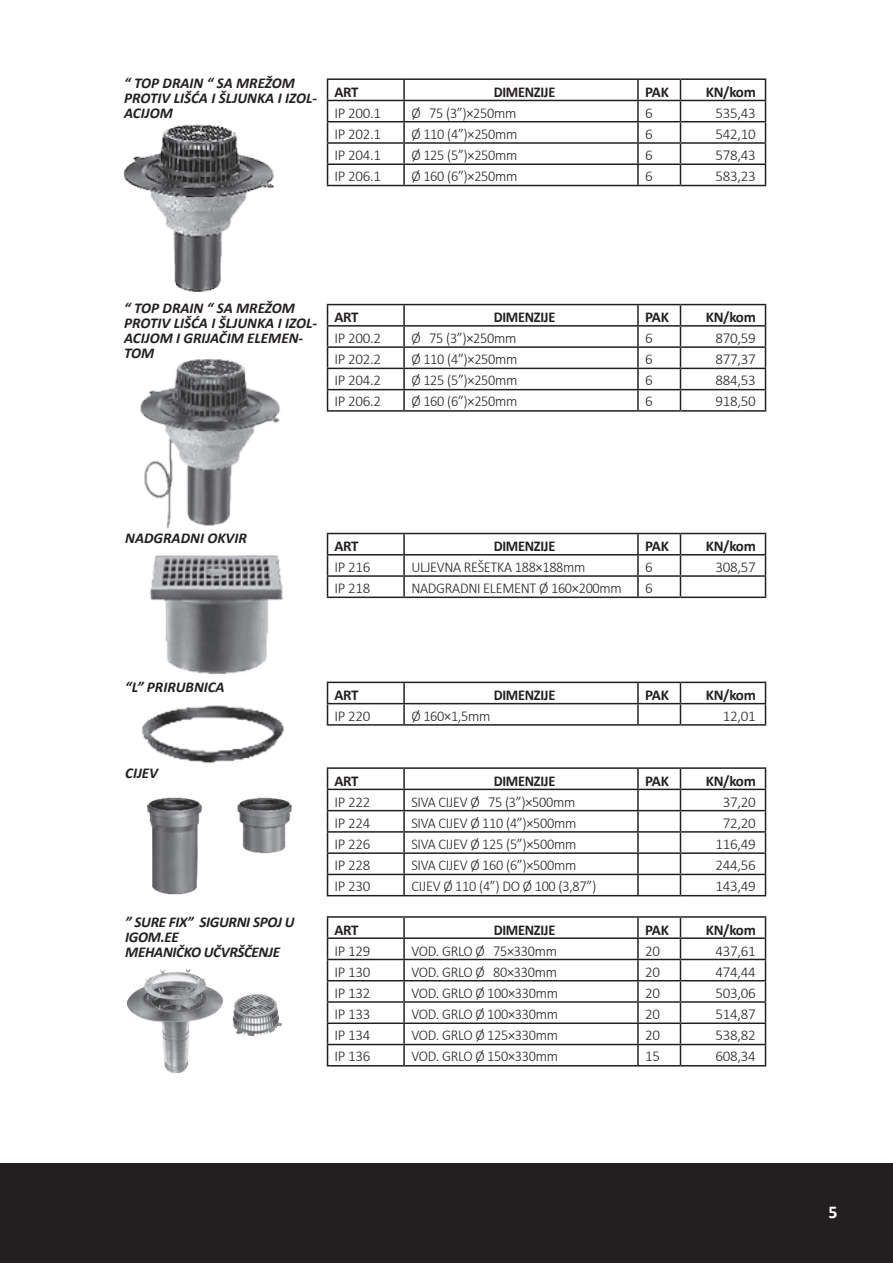
<style>
.page{position:relative;width:893px;height:1263px;background:#fff}
.page>*{position:absolute;margin:0;border:0;box-sizing:border-box;transform-origin:0 0}
.t1{font:700 18px "Calibri";color:#fff}
.t2{font:300 15px/21px "Calibri";letter-spacing:-.02em;color:#231f20;text-align:justify;scale:.95 1}
.t3{font:300 15px/21px "Calibri";letter-spacing:-.02em;color:#231f20;text-align:justify}
.t4{font:italic 700 15px/15px "Calibri";color:#231f20}
.t5{font:700 15px "Calibri";letter-spacing:-.02em;color:#231f20}
.t6{font:700 15px "Calibri";letter-spacing:-.02em;color:#231f20;scale:.95 1}
.t7{font:italic 700 15px/15px "Calibri";letter-spacing:-.02em;color:#231f20}
</style>
<div class="page">
<div style="left:0;top:1163px;width:893px;height:100px;background:#231f20"></div>
<hr style="left:327px;top:78px;width:77px;height:2px;background:#231f20">
<hr style="left:404px;top:78px;width:234px;height:2px;background:#231f20">
<hr style="left:638px;top:78px;width:42px;height:2px;background:#231f20">
<hr style="left:680px;top:78px;width:86px;height:2px;background:#231f20">
<svg style="left:327px;top:79px;width:439px;height:106px"></svg>
<hr style="left:327px;top:185px;width:77px;height:1px;background:#231f20">
<hr style="left:404px;top:185px;width:234px;height:1px;background:#231f20">
<hr style="left:638px;top:185px;width:42px;height:1px;background:#231f20">
<hr style="left:680px;top:185px;width:86px;height:1px;background:#231f20">
<hr style="left:327px;top:304px;width:77px;height:1px;background:#231f20">
<hr style="left:404px;top:304px;width:234px;height:1px;background:#231f20">
<hr style="left:638px;top:304px;width:42px;height:1px;background:#231f20">
<hr style="left:680px;top:304px;width:86px;height:1px;background:#231f20">
<svg style="left:327px;top:305px;width:439px;height:105px"></svg>
<hr style="left:327px;top:410px;width:77px;height:2px;background:#231f20">
<hr style="left:404px;top:410px;width:234px;height:2px;background:#231f20">
<hr style="left:638px;top:410px;width:42px;height:2px;background:#231f20">
<hr style="left:680px;top:410px;width:86px;height:2px;background:#231f20">
<svg style="left:327px;top:533px;width:439px;height:63px"></svg>
<hr style="left:327px;top:596px;width:77px;height:2px;background:#231f20">
<hr style="left:404px;top:596px;width:234px;height:2px;background:#231f20">
<hr style="left:638px;top:596px;width:42px;height:2px;background:#231f20">
<hr style="left:680px;top:596px;width:86px;height:2px;background:#231f20">
<svg style="left:327px;top:682px;width:439px;height:42px"></svg>
<hr style="left:327px;top:724px;width:77px;height:2px;background:#231f20">
<hr style="left:404px;top:724px;width:234px;height:2px;background:#231f20">
<hr style="left:638px;top:724px;width:42px;height:2px;background:#231f20">
<hr style="left:680px;top:724px;width:86px;height:2px;background:#231f20">
<hr style="left:327px;top:767px;width:77px;height:2px;background:#231f20">
<hr style="left:404px;top:767px;width:234px;height:2px;background:#231f20">
<hr style="left:638px;top:767px;width:42px;height:2px;background:#231f20">
<hr style="left:680px;top:767px;width:86px;height:2px;background:#231f20">
<svg style="left:327px;top:768px;width:439px;height:127px"></svg>
<hr style="left:327px;top:895px;width:77px;height:1px;background:#231f20">
<hr style="left:404px;top:895px;width:234px;height:1px;background:#231f20">
<hr style="left:638px;top:895px;width:42px;height:1px;background:#231f20">
<hr style="left:680px;top:895px;width:86px;height:1px;background:#231f20">
<hr style="left:327px;top:916px;width:77px;height:2px;background:#231f20">
<hr style="left:404px;top:916px;width:234px;height:2px;background:#231f20">
<hr style="left:638px;top:916px;width:42px;height:2px;background:#231f20">
<hr style="left:680px;top:916px;width:86px;height:2px;background:#231f20">
<svg style="left:327px;top:917px;width:439px;height:148px"></svg>
<hr style="left:327px;top:1065px;width:77px;height:1px;background:#231f20">
<hr style="left:404px;top:1065px;width:234px;height:1px;background:#231f20">
<hr style="left:638px;top:1065px;width:42px;height:1px;background:#231f20">
<hr style="left:680px;top:1065px;width:86px;height:1px;background:#231f20">
<img style="left:123px;top:124px;width:151px;height:168px">
<img style="left:140px;top:359px;width:140px;height:162px">
<img style="left:150px;top:521px;width:133px;height:123px">
<img style="left:141px;top:644px;width:144px;height:120px">
<img style="left:147px;top:797px;width:145px;height:98px">
<img style="left:128px;top:969px;width:154px;height:105px">
<p class="t4" style="left:124px;top:77px;width:194px">“ TOP DRAIN “ SA MREŽOM<br>PROTIV LIŠĆA I ŠLJUNKA I IZOL-<br>ACIJOM</p>
<p class="t5" style="left:334px;top:86px;width:26px">ART</p>
<p class="t3" style="left:334px;top:104px;width:48px">IP 200.1<br>IP 202.1<br>IP 204.1<br>IP 206.1</p>
<p class="t6" style="left:494px;top:86px;width:66px">DIMENZIJE</p>
<p class="t2" style="left:411px;top:104px;width:113px">Ø 75 (3”)×250mm Ø 110 (4”)×250mm Ø 125 (5”)×250mm Ø 160 (6”)×250mm</p>
<p class="t4" style="left:124px;top:302px;width:194px">“ TOP DRAIN “ SA MREŽOM<br>PROTIV LIŠĆA I ŠLJUNKA I IZOL-<br>ACIJOM I GRIJAČIM ELEMEN-<br>TOM</p>
<p class="t5" style="left:334px;top:311px;width:26px">ART</p>
<p class="t3" style="left:334px;top:329px;width:48px">IP 200.2<br>IP 202.2<br>IP 204.2<br>IP 206.2</p>
<p class="t6" style="left:494px;top:311px;width:66px">DIMENZIJE</p>
<p class="t2" style="left:411px;top:329px;width:113px">Ø 75 (3”)×250mm Ø 110 (4”)×250mm Ø 125 (5”)×250mm Ø 160 (6”)×250mm</p>
<p class="t5" style="left:645px;top:86px;width:25px">PAK</p>
<p class="t3" style="left:645px;top:104px;width:9px">6<br>6<br>6<br>6</p>
<p class="t5" style="left:706px;top:86px;width:52px">KN/kom</p>
<p class="t3" style="left:716px;top:104px;width:42px">535,43<br>542,10<br>578,43<br>583,23</p>
<p class="t5" style="left:645px;top:311px;width:25px">PAK</p>
<p class="t3" style="left:645px;top:329px;width:9px">6<br>6<br>6<br>6</p>
<p class="t5" style="left:706px;top:311px;width:52px">KN/kom</p>
<p class="t3" style="left:716px;top:329px;width:42px">870,59<br>877,37<br>884,53<br>918,50</p>
<p class="t4" style="left:125px;top:532px;width:123px">NADGRADNI OKVIR</p>
<p class="t4" style="left:125px;top:681px;width:101px">“L” PRIRUBNICA</p>
<p class="t4" style="left:125px;top:766px;width:34px">CIJEV</p>
<p class="t7" style="left:125px;top:915px;width:171px">” SURE FIX” SIGURNI SPOJ U<br>IGOM.EE<br>MEHANIČKO UČVRŠČENJE</p>
<p class="t5" style="left:334px;top:540px;width:26px">ART</p>
<p class="t3" style="left:334px;top:558px;width:37px">IP 216<br>IP 218</p>
<p class="t5" style="left:334px;top:689px;width:26px">ART</p>
<p class="t3" style="left:334px;top:707px;width:37px">IP 220</p>
<p class="t5" style="left:334px;top:775px;width:26px">ART</p>
<p class="t3" style="left:334px;top:793px;width:37px">IP 222<br>IP 224<br>IP 226<br>IP 228<br>IP 230</p>
<p class="t5" style="left:334px;top:923px;width:26px">ART</p>
<p class="t3" style="left:334px;top:941px;width:37px">IP 129<br>IP 130<br>IP 132<br>IP 133<br>IP 134<br>IP 136</p>
<p class="t6" style="left:494px;top:540px;width:66px">DIMENZIJE</p>
<p class="t2" style="left:411px;top:558px;width:223px">ULJEVNA REŠETKA 188×188mm<br>NADGRADNI ELEMENT Ø 160×200mm</p>
<p class="t5" style="left:645px;top:540px;width:25px">PAK</p>
<p class="t3" style="left:645px;top:558px;width:9px">6<br>6</p>
<p class="t5" style="left:706px;top:540px;width:52px">KN/kom</p>
<p class="t3" style="left:716px;top:558px;width:42px">308,57</p>
<p class="t6" style="left:494px;top:689px;width:66px">DIMENZIJE</p>
<p class="t2" style="left:411px;top:707px;width:85px">Ø 160×1,5mm</p>
<p class="t5" style="left:645px;top:689px;width:25px">PAK</p>
<p class="t5" style="left:706px;top:689px;width:52px">KN/kom</p>
<p class="t3" style="left:723px;top:707px;width:34px">12,01</p>
<p class="t6" style="left:494px;top:775px;width:66px">DIMENZIJE</p>
<p class="t2" style="left:411px;top:793px;width:196px;text-align:left">SIVA CIJEV Ø 75 (3”)×500mm<br>SIVA CIJEV Ø 110 (4”)×500mm<br>SIVA CIJEV Ø 125 (5”)×500mm<br>SIVA CIJEV Ø 160 (6”)×500mm<br>CIJEV Ø 110 (4”) DO Ø 100 (3,87”)</p>
<p class="t6" style="left:494px;top:923px;width:66px">DIMENZIJE</p>
<p class="t2" style="left:411px;top:941px;width:156px">VOD. GRLO Ø 75×330mm VOD. GRLO Ø 80×330mm VOD. GRLO Ø 100×330mm VOD. GRLO Ø 100×330mm VOD. GRLO Ø 125×330mm VOD. GRLO Ø 150×330mm</p>
<p class="t5" style="left:645px;top:775px;width:25px">PAK</p>
<p class="t5" style="left:645px;top:923px;width:25px">PAK</p>
<p class="t3" style="left:645px;top:941px;width:16px">20<br>20<br>20<br>20<br>20<br>15</p>
<p class="t5" style="left:706px;top:775px;width:52px">KN/kom</p>
<p class="t3" style="left:716px;top:793px;width:42px;text-align:center">37,20<br>72,20<br>116,49<br>244,56<br>143,49</p>
<p class="t5" style="left:706px;top:923px;width:52px">KN/kom</p>
<p class="t3" style="left:716px;top:941px;width:42px">437,61<br>474,44<br>503,06<br>514,87<br>538,82<br>608,34</p>
<p class="t1" style="left:829px;top:1204px;width:11px">5</p>
</div>
